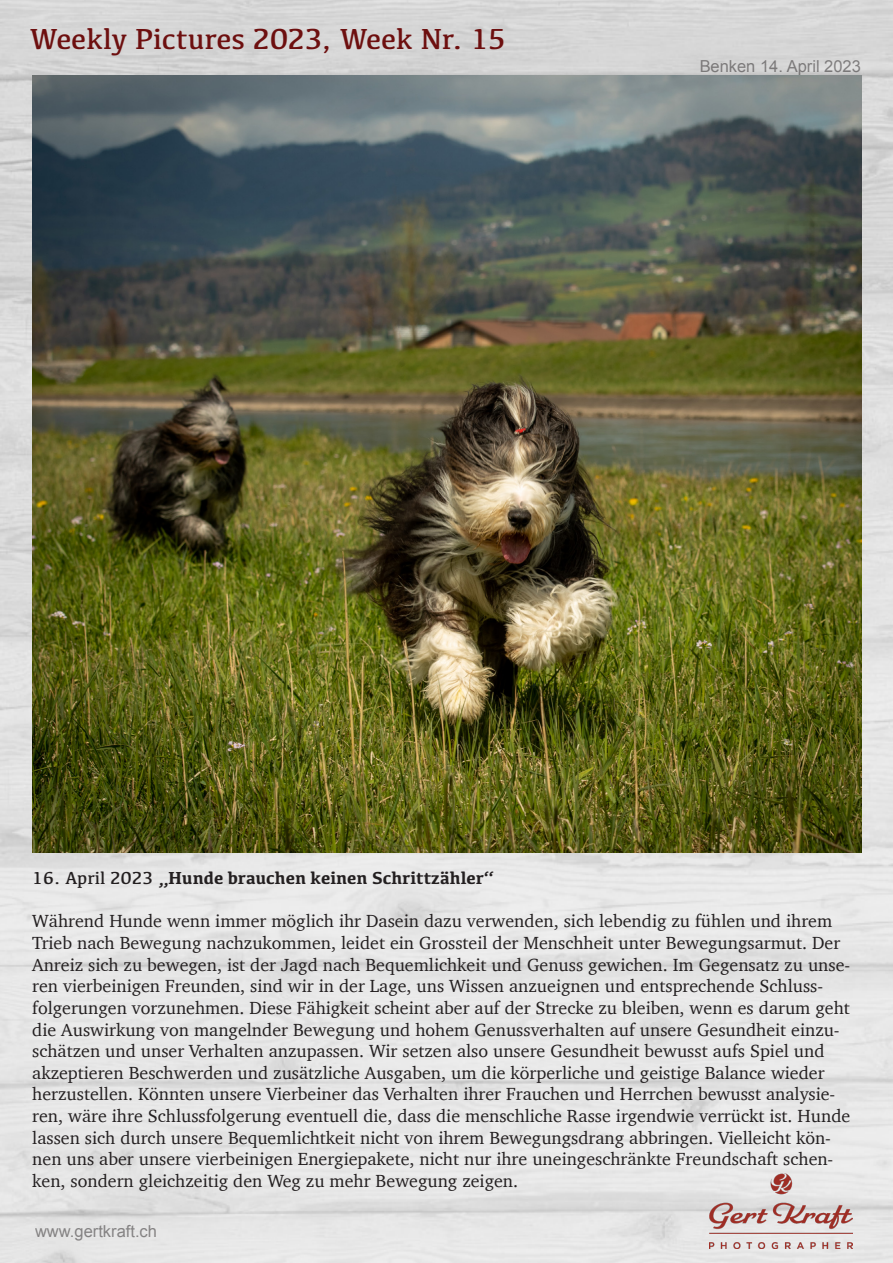
<style>
.page{position:relative;width:893px;height:1263px;background:#fff}
.page>*{position:absolute;margin:0;border:0;box-sizing:border-box;transform-origin:0 0}
.t1{font:30px "Kefa";letter-spacing:-.01em;color:#6d0f0f}
.t2{font:18px/21.6px "Charter";color:#231f20}
.t3{font:700 18px "Kefa";color:#231f20}
.t4{font:16.5px "Arial";color:#231f20}
.s1{font-weight:400}
</style>
<div class="page">
<img style="left:0;top:0;width:893px;height:1263px">
<img style="left:709px;top:1174px;width:143px;height:74px">
<img style="left:32px;top:75px;width:830px;height:777px">
<p class="t1" style="left:30px;top:20px;width:477px">Weekly Pictures 2023, Week Nr. 15</p>
<p class="t4" style="left:699px;top:55px;width:163px">Benken 14. April 2023</p>
<p class="t3" style="left:32px;top:866px;width:463px"><span class="s1">16. April 2023</span> „Hunde brauchen keinen Schrittzähler“</p>
<p class="t2" style="left:32px;top:910px;width:820px">Während Hunde wenn immer möglich ihr Dasein dazu verwenden, sich lebendig zu fühlen und ihrem Trieb nach Bewegung nachzukommen, leidet ein Grossteil der Menschheit unter Bewegungsarmut. Der Anreiz sich zu bewegen, ist der Jagd nach Bequemlichkeit und Genuss gewichen. Im Gegensatz zu unse&shy;ren vierbeinigen Freunden, sind wir in der Lage, uns Wissen anzueignen und entsprechende Schluss&shy;folgerungen vorzunehmen. Diese Fähigkeit scheint aber auf der Strecke zu bleiben, wenn es darum geht die Auswirkung von mangelnder Bewegung und hohem Genussverhalten auf unsere Gesundheit einzu&shy;schätzen und unser Verhalten anzupassen. Wir setzen also unsere Gesundheit bewusst aufs Spiel und akzeptieren Beschwerden und zusätzliche Ausgaben, um die körperliche und geistige Balance wieder herzustellen. Könnten unsere Vierbeiner das Verhalten ihrer Frauchen und Herrchen bewusst analysie&shy;ren, wäre ihre Schlussfolgerung eventuell die, dass die menschliche Rasse irgendwie verrückt ist. Hunde lassen sich durch unsere Bequemlichtkeit nicht von ihrem Bewegungsdrang abbringen. Vielleicht kön&shy;nen uns aber unsere vierbeinigen Energiepakete, nicht nur ihre uneingeschränkte Freundschaft schen&shy;ken, sondern gleichzeitig den Weg zu mehr Bewegung zeigen.</p>
<p class="t4" style="left:35px;top:1220px;width:123px">www.gertkraft.ch</p>
</div>
